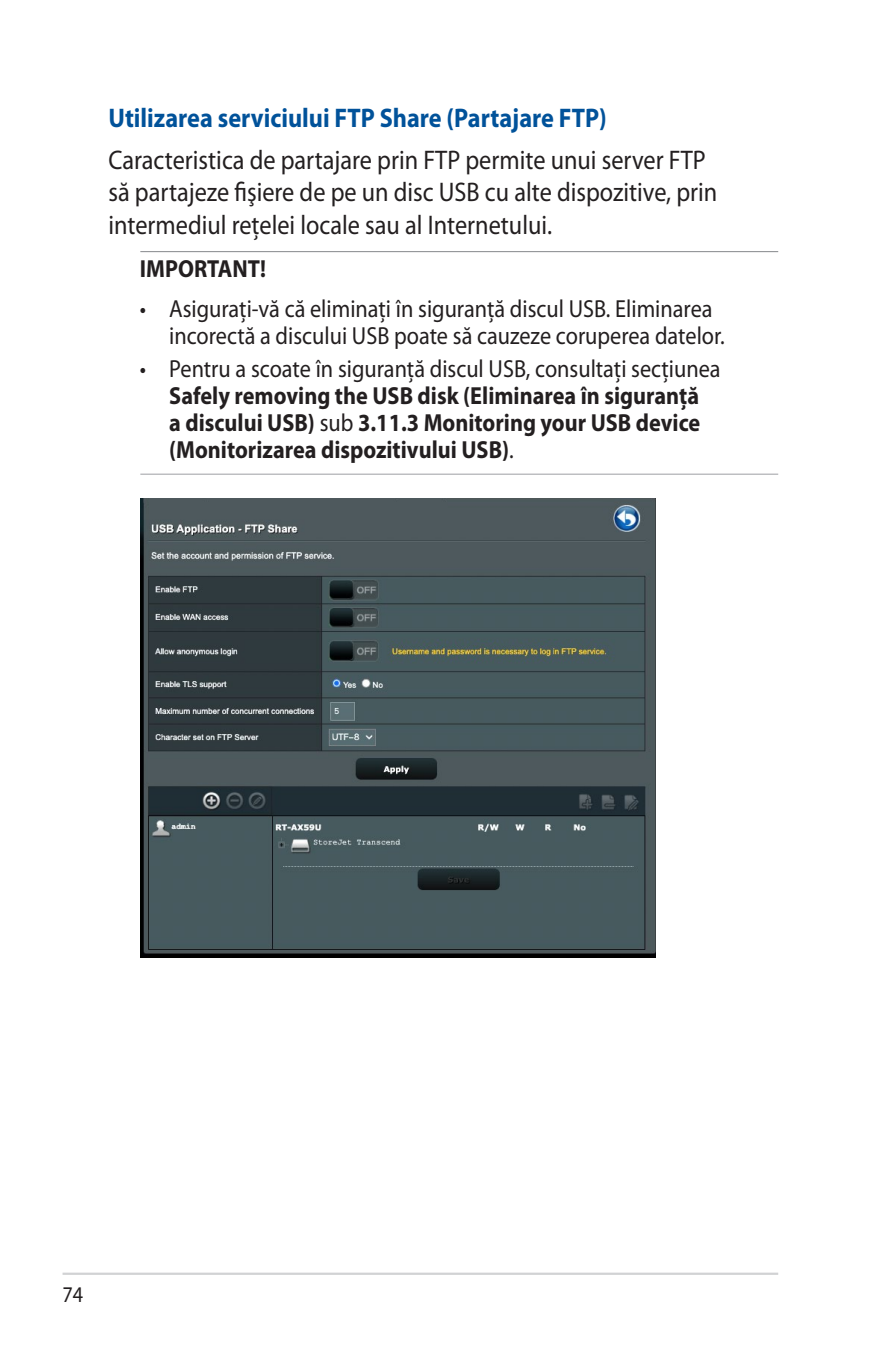
<style>
.page{position:relative;width:893px;height:1346px;background:#fff}
.page>*{position:absolute;margin:0;border:0;box-sizing:border-box;transform-origin:0 0}
.t1{font:27px/32.4px "Myriad Pro";color:#231f20;scale:.9 1}
.t2{font:700 27px "Myriad Pro";color:#01529a;scale:.9 1}
.t3{font:24.75px/27px "Myriad Pro";color:#231f20;scale:.9 1}
.t4{font:700 24.75px/27px "Myriad Pro";color:#231f20;text-align:justify;scale:.9 1}
.t5{font:22.5px "Myriad Pro";color:#231f20;scale:.9 1}
.s1{font-weight:400}
</style>
<div class="page">
<hr style="left:63px;top:1272px;width:715px;height:3px;background:#d1d2d4">
<hr style="left:140px;top:251px;width:638px;height:1px;background:#939598">
<hr style="left:140px;top:474px;width:638px;height:1px;background:#a8a9ad">
<img style="left:140px;top:499px;width:515px;height:459px">
<p class="t2" style="left:108px;top:103px;width:555px">Utilizarea serviciului FTP Share (Partajare FTP)</p>
<p class="t1" style="left:108px;top:144px;width:678px">Caracteristica de partajare prin FTP permite unui server FTP să partajeze fişiere de pe un disc USB cu alte dispozitive, prin intermediul reţelei locale sau al Internetului.</p>
<p class="t4" style="left:140px;top:255px;width:142px">IMPORTANT!</p>
<p class="t3" style="left:169px;top:295px;width:619px;text-indent:-29px">• Asiguraţi-vă că eliminaţi în siguranţă discul USB. Eliminarea incorectă a discului USB poate să cauzeze coruperea datelor.</p>
<p class="t3" style="left:140px;top:356px;width:647px">• Pentru a scoate în siguranţă discul USB, consultaţi secţiunea</p>
<p class="t4" style="left:169px;top:382px;width:592px">Safely removing the USB disk (Eliminarea în siguranţă a discului USB) <span class="s1">sub</span> 3.11.3 Monitoring your USB device (Monitorizarea dispozitivului USB)<span class="s1">.</span></p>
<p class="t5" style="left:63px;top:1282px;width:25px">74</p>
</div>
